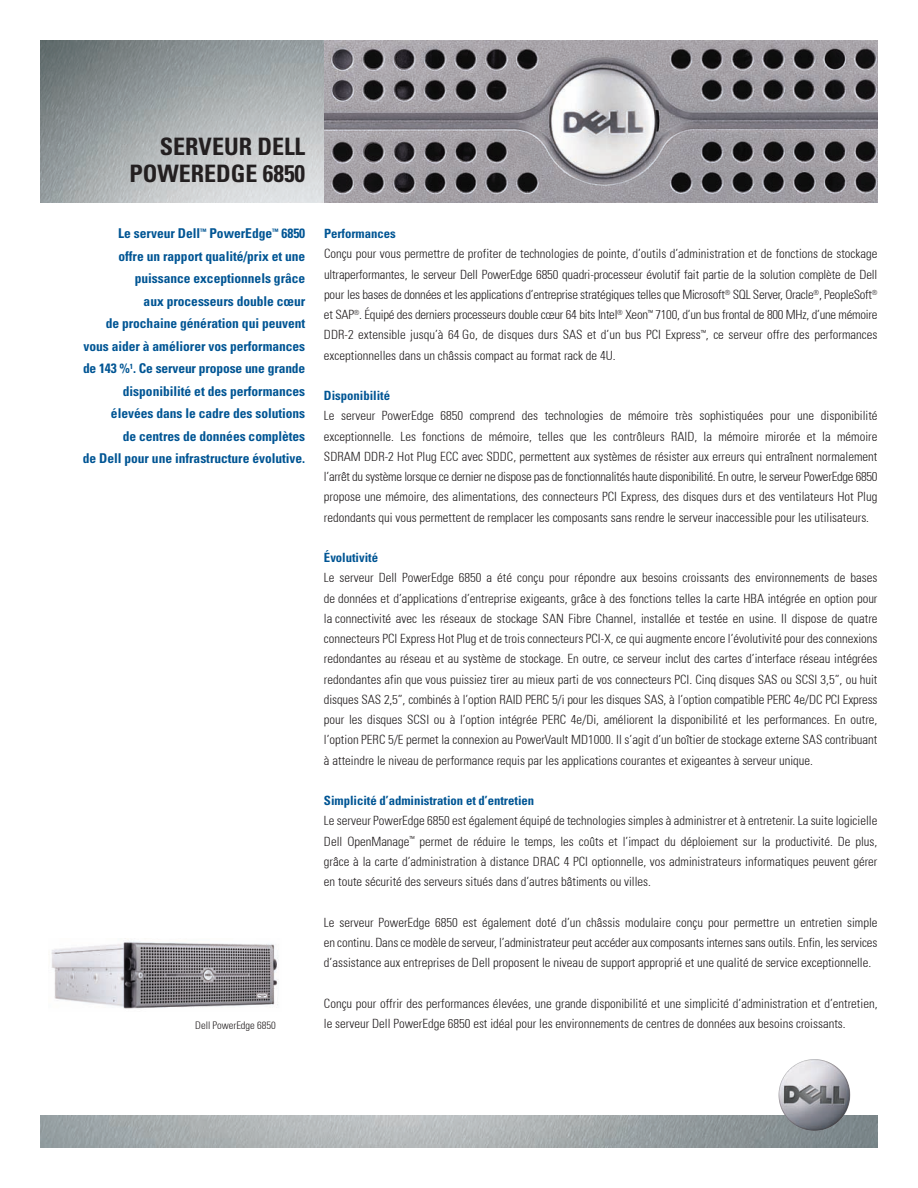
<style>
.page{position:relative;width:918px;height:1188px;background:#fff}
.page>*{position:absolute;margin:0;border:0;box-sizing:border-box;transform-origin:0 0}
.t1{font:700 condensed 24px "Univers LT Std";color:#231f20}
.t2{font:700 condensed 13.5px/22.5px "Univers LT Std";letter-spacing:-.005em;color:#005594;text-align:right}
.t3{font:300 condensed 12.75px/20.2px "Univers 47";color:#231f20;text-align:justify}
.t4{font:700 condensed 12.75px "Univers LT Std";letter-spacing:-.005em;color:#005594}
.t5{font:300 condensed 10.5px "Univers 47";letter-spacing:-.005em;color:#231f20}
</style>
<div class="page">
<img style="left:40px;top:40px;width:838px;height:162px">
<img style="left:51px;top:941px;width:227px;height:68px">
<img style="left:40px;top:1115px;width:838px;height:33px">
<img style="left:813px;top:1059px;width:30px;height:15px">
<p class="t1" style="left:160px;top:132px;width:124px">Serveur Dell</p>
<p class="t1" style="left:129px;top:159px;width:177px">PowerEdge 6850</p>
<p class="t2" style="left:83px;top:222px;width:224px">Le serveur Dell<sup>™</sup> PowerEdge<sup>™</sup> 6850<br>offre un rapport qualité/prix et une puissance exceptionnels grâce<br>aux processeurs double cœur<br>de prochaine génération qui peuvent vous aider à améliorer vos performances de 143 %<sup>1</sup>. Ce serveur propose une grande disponibilité et des performances élevées dans le cadre des solutions<br>de centres de données complètes<br>de Dell pour une infrastructure évolutive.</p>
<p class="t4" style="left:324px;top:226px;width:73px">Performances</p>
<p class="t3" style="left:324px;top:244px;width:555px">Conçu pour vous permettre de profiter de technologies de pointe, d’outils d’administration et de fonctions de stockage ultraperformantes, le serveur Dell PowerEdge 6850 quadri-processeur évolutif fait partie de la solution complète de Dell pour les bases de données et les applications d’entreprise stratégiques telles que Microsoft<sup>®</sup> SQL Server, Oracle<sup>®</sup>, PeopleSoft<sup>® </sup>et SAP<sup>®</sup>. Équipé des derniers processeurs double cœur 64 bits Intel<sup>®</sup> Xeon<sup>™</sup> 7100, d’un bus frontal de 800 MHz, d’une mémoire DDR-2 extensible jusqu’à 64 Go, de disques durs SAS et d’un bus PCI Express<sup>™</sup>, ce serveur offre des performances exceptionnelles dans un châssis compact au format rack de 4U.</p>
<p class="t4" style="left:324px;top:388px;width:68px">Disponibilité</p>
<p class="t3" style="left:324px;top:406px;width:555px">Le serveur PowerEdge 6850 comprend des technologies de mémoire très sophistiquées pour une disponibilité exceptionnelle. Les fonctions de mémoire, telles que les contrôleurs RAID, la mémoire mirorée et la mémoire SDRAM DDR-2 Hot Plug ECC avec SDDC, permettent aux systèmes de résister aux erreurs qui entraînent normalement l’arrêt du système lorsque ce dernier ne dispose pas de fonctionnalités haute disponibilité. En outre, le serveur PowerEdge 6850 propose une mémoire, des alimentations, des connecteurs PCI Express, des disques durs et des ventilateurs Hot Plug redondants qui vous permettent de remplacer les composants sans rendre le serveur inaccessible pour les utilisateurs.</p>
<p class="t4" style="left:324px;top:550px;width:56px">Évolutivité</p>
<p class="t3" style="left:324px;top:568px;width:555px">Le serveur Dell PowerEdge 6850 a été conçu pour répondre aux besoins croissants des environnements de bases de données et d’applications d’entreprise exigeants, grâce à des fonctions telles la carte HBA intégrée en option pour la connectivité avec les réseaux de stockage SAN Fibre Channel, installée et testée en usine. Il dispose de quatre connecteurs PCI Express Hot Plug et de trois connecteurs PCI-X, ce qui augmente encore l’évolutivité pour des connexions redondantes au réseau et au système de stockage. En outre, ce serveur inclut des cartes d’interface réseau intégrées redondantes afin que vous puissiez tirer au mieux parti de vos connecteurs PCI. Cinq disques SAS ou SCSI 3,5”, ou huit disques SAS 2,5”, combinés à l’option RAID PERC 5/i pour les disques SAS, à l’option compatible PERC 4e/DC PCI Express pour les disques SCSI ou à l’option intégrée PERC 4e/Di, améliorent la disponibilité et les performances. En outre, l’option PERC 5/E permet la connexion au PowerVault MD1000. Il s’agit d’un boîtier de stockage externe SAS contribuant à atteindre le niveau de performance requis par les applications courantes et exigeantes à serveur unique.</p>
<p class="t4" style="left:324px;top:793px;width:212px">Simplicité d’administration et d’entretien</p>
<p class="t3" style="left:324px;top:811px;width:555px">Le serveur PowerEdge 6850 est également équipé de technologies simples à administrer et à entretenir. La suite logicielle Dell OpenManage<sup>™</sup> permet de réduire le temps, les coûts et l’impact du déploiement sur la productivité. De plus, grâce à la carte d’administration à distance DRAC 4 PCI optionnelle, vos administrateurs informatiques peuvent gérer en toute sécurité des serveurs situés dans d’autres bâtiments ou villes.</p>
<p class="t3" style="left:324px;top:912px;width:555px">Le serveur PowerEdge 6850 est également doté d’un châssis modulaire conçu pour permettre un entretien simple en continu. Dans ce modèle de serveur, l’administrateur peut accéder aux composants internes sans outils. Enfin, les services d’assistance aux entreprises de Dell proposent le niveau de support approprié et une qualité de service exceptionnelle.</p>
<p class="t3" style="left:324px;top:993px;width:555px">Conçu pour offrir des performances élevées, une grande disponibilité et une simplicité d’administration et d’entretien,</p>
<p class="t5" style="left:195px;top:1019px;width:82px">Dell PowerEdge 6850</p>
<p class="t3" style="left:324px;top:1013px;width:523px">le serveur Dell PowerEdge 6850 est idéal pour les environnements de centres de données aux besoins croissants.</p>
</div>
